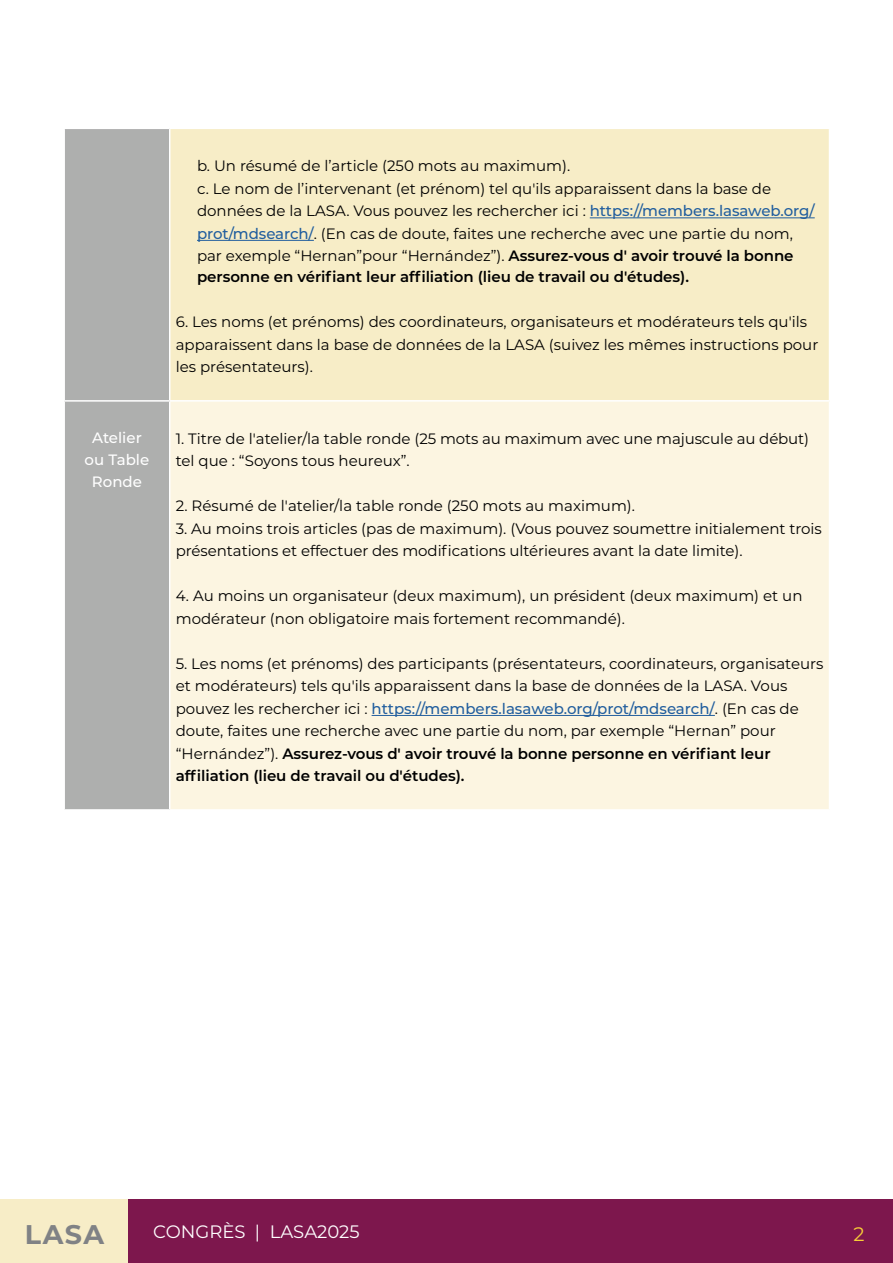
<style>
.page{position:relative;width:893px;height:1263px;background:#fff}
.page>*{position:absolute;margin:0;border:0;box-sizing:border-box;transform-origin:0 0}
.t1{font:700 27px "Montserrat";color:#808285}
.t2{font:19.5px "Montserrat";color:#f8ce37}
.t3{font:18px "Montserrat";color:#fff}
.t4{font:15px/22.5px "Montserrat";color:#000}
.t5{font:600 15px "Montserrat";letter-spacing:-.005em;color:#000}
.t6{font:500 15px/21.8px "Montserrat";color:#fff;text-align:center}
.s1{font-weight:500;color:#215e9e}
.s2{font-weight:600}
</style>
<div class="page">
<div style="left:0;top:1199px;width:129px;height:64px;background:#f7edc7"></div>
<div style="left:129px;top:1199px;width:764px;height:64px;background:#7d174d"></div>
<div style="left:65px;top:129px;width:104px;height:680px;background:#aeafae"></div>
<div style="left:170px;top:128px;width:659px;height:273px;background:#f7edc7"></div>
<div style="left:170px;top:401px;width:659px;height:409px;background:#fcf5e1"></div>
<hr style="left:170px;top:128px;width:660px;height:1px;background:#fff">
<hr style="left:63px;top:400px;width:107px;height:2px;background:#fff">
<hr style="left:170px;top:400px;width:660px;height:2px;background:#fff">
<hr style="left:170px;top:809px;width:660px;height:2px;background:#fff">
<hr style="left:590px;top:217px;width:225px;height:1px;background:#215e9e">
<hr style="left:197px;top:240px;width:117px;height:1px;background:#215e9e">
<hr style="left:372px;top:715px;width:343px;height:1px;background:#215e9e">
<p class="t4" style="left:197px;top:154px;width:619px">b. Un résumé de l’article (250 mots au maximum).<br>c. Le nom de l’intervenant (et prénom) tel qu'ils apparaissent dans la base de données de la LASA. Vous pouvez les rechercher ici : <span class="s1">https://members.lasaweb.org/ prot/mdsearch/</span>. (En cas de doute, faites une recherche avec une partie du nom, par exemple “Hernan”pour “Hernández”). <span class="s2">Assurez-vous d' avoir trouvé la bonne</span></p>
<p class="t5" style="left:197px;top:266px;width:493px">personne en vérifiant leur affiliation (lieu de travail ou d'études).</p>
<p class="t4" style="left:176px;top:310px;width:644px">6. Les noms (et prénoms) des coordinateurs, organisateurs et modérateurs tels qu'ils apparaissent dans la base de données de la LASA (suivez les mêmes instructions pour les présentateurs).</p>
<p class="t6" style="left:85px;top:426px;width:66px">Atelier ou Table<br>Ronde</p>
<p class="t4" style="left:176px;top:427px;width:635px">1. Titre de l'atelier/la table ronde (25 mots au maximum avec une majuscule au début) tel que : “Soyons tous heureux”.</p>
<p class="t4" style="left:176px;top:494px;width:461px">2. Résumé de l'atelier/la table ronde (250 mots au maximum).</p>
<p class="t4" style="left:176px;top:517px;width:647px">3. Au moins trois articles (pas de maximum). (Vous pouvez soumettre initialement trois présentations et effectuer des modifications ultérieures avant la date limite).</p>
<p class="t4" style="left:176px;top:584px;width:628px">4. Au moins un organisateur (deux maximum), un président (deux maximum) et un modérateur (non obligatoire mais fortement recommandé).</p>
<p class="t4" style="left:176px;top:652px;width:649px">5. Les noms (et prénoms) des participants (présentateurs, coordinateurs, organisateurs et modérateurs) tels qu'ils apparaissent dans la base de données de la LASA. Vous pouvez les rechercher ici : <span class="s1">https://members.lasaweb.org/prot/mdsearch/</span>. (En cas de doute, faites une recherche avec une partie du nom, par exemple “Hernan” pour “Hernández”). <span class="s2">Assurez-vous d' avoir trouvé la bonne personne en vérifiant leur affiliation (lieu de travail ou d'études).</span></p>
<h1 class="t1" style="left:25px;top:1215px;width:81px">LASA</h1>
<p class="t3" style="left:153px;top:1219px;width:208px">CONGRÈS | LASA2025</p>
<h2 class="t2" style="left:853px;top:1220px;width:13px">2</h2>
</div>
